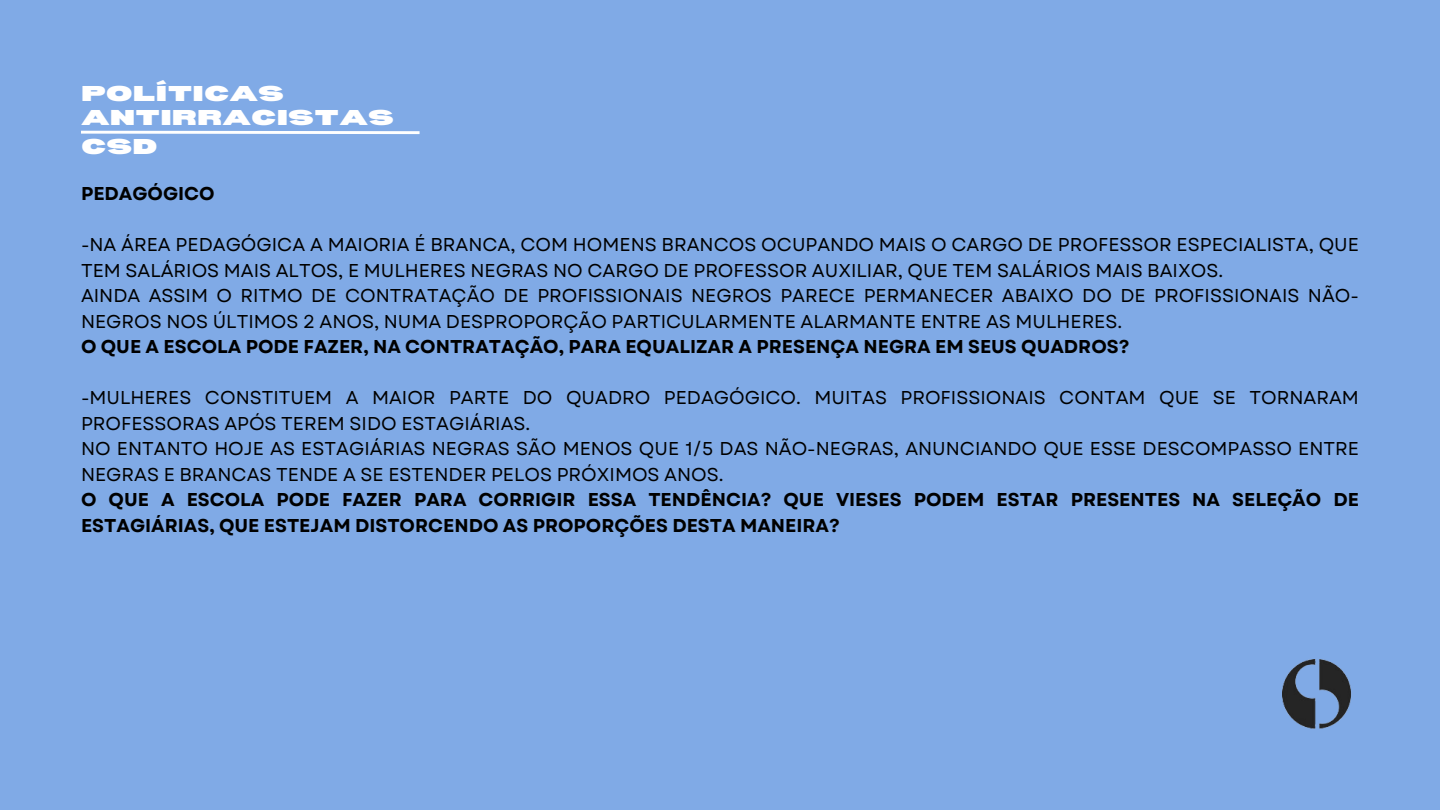
<style>
.page{position:relative;width:1440px;height:810px;background:#80aae6}
.page>*{position:absolute;margin:0;border:0;box-sizing:border-box;transform-origin:0 0}
.t1{font:900 expanded 21px/23.2px "Bernoru";color:#fff}
.t2{font:18.6px/25.5px "Garet";color:#000}
.t3{font:700 18.6px/25.5px "Garet";color:#000}
</style>
<div class="page">
<svg style="left:81px;top:130px;width:339px;height:5px"></svg>
<img style="left:1283px;top:660px;width:68px;height:69px">
<h1 class="t1" style="left:81px;top:81px;width:315px">POLÍTICAS<br>ANTIRRACISTAS</h1>
<h1 class="t1" style="left:81px;top:134px;width:78px">CSD</h1>
<h2 class="t3" style="left:81px;top:181px;width:135px">PEDAGÓGICO</h2>
<p class="t2" style="left:81px;top:232px;width:1279px">-NA ÁREA PEDAGÓGICA A MAIORIA É BRANCA, COM HOMENS BRANCOS OCUPANDO MAIS O CARGO DE PROFESSOR ESPECIALISTA, QUE<br>TEM SALÁRIOS MAIS ALTOS, E MULHERES NEGRAS NO CARGO DE PROFESSOR AUXILIAR, QUE TEM SALÁRIOS MAIS BAIXOS.</p>
<p class="t2" style="left:81px;top:283px;width:1280px">AINDA ASSIM O RITMO DE CONTRATAÇÃO DE PROFISSIONAIS NEGROS PARECE PERMANECER ABAIXO DO DE PROFISSIONAIS NÃO-<br>NEGROS NOS ÚLTIMOS 2 ANOS, NUMA DESPROPORÇÃO PARTICULARMENTE ALARMANTE ENTRE AS MULHERES.</p>
<p class="t3" style="left:81px;top:334px;width:1050px">O QUE A ESCOLA PODE FAZER, NA CONTRATAÇÃO, PARA EQUALIZAR A PRESENÇA NEGRA EM SEUS QUADROS?</p>
<p class="t2" style="left:81px;top:385px;width:1280px">-MULHERES CONSTITUEM A MAIOR PARTE DO QUADRO PEDAGÓGICO. MUITAS PROFISSIONAIS CONTAM QUE SE TORNARAM<br>PROFESSORAS APÓS TEREM SIDO ESTAGIÁRIAS.</p>
<p class="t2" style="left:81px;top:436px;width:1280px">NO ENTANTO HOJE AS ESTAGIÁRIAS NEGRAS SÃO MENOS QUE 1/5 DAS NÃO-NEGRAS, ANUNCIANDO QUE ESSE DESCOMPASSO ENTRE<br>NEGRAS E BRANCAS TENDE A SE ESTENDER PELOS PRÓXIMOS ANOS.</p>
<p class="t3" style="left:81px;top:487px;width:1279px">O QUE A ESCOLA PODE FAZER PARA CORRIGIR ESSA TENDÊNCIA? QUE VIESES PODEM ESTAR PRESENTES NA SELEÇÃO DE<br>ESTAGIÁRIAS, QUE ESTEJAM DISTORCENDO AS PROPORÇÕES DESTA MANEIRA?</p>
</div>
